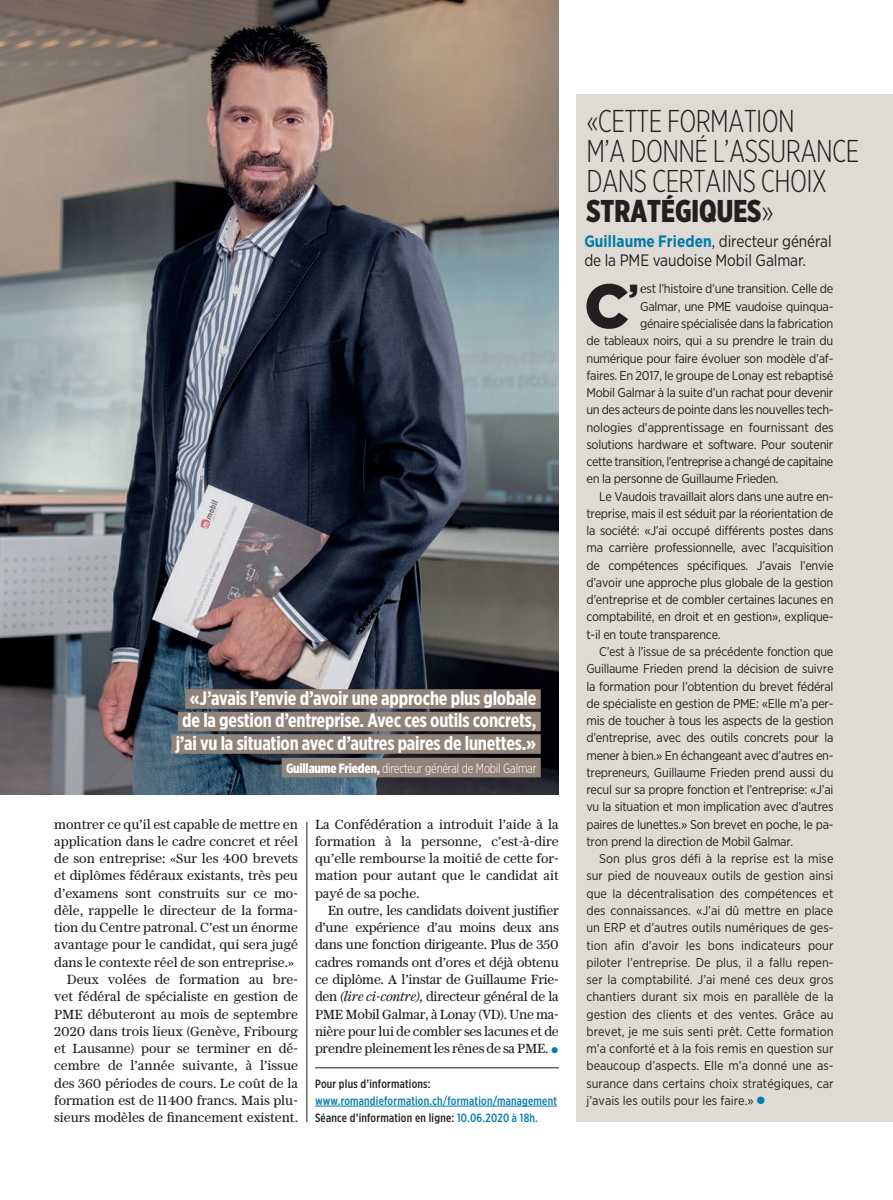
<style>
.page{position:relative;width:893px;height:1200px;background:#fff}
.page>*{position:absolute;margin:0;border:0;box-sizing:border-box;transform-origin:0 0}
.BODYTEXT_LETT{font:900 62.1px "Gotham";color:#231f20}
.TITRE_LIGHT_2{font:300 31.5px/30px "Gotham X Narrow";letter-spacing:-.02em;color:#231f20;scale:.96 1}
.t1{font:700 19.5px "Gotham X Narrow";letter-spacing:-.01em;color:#fff}
.CHAPO{font:16.5px/19.5px "Gotham Narrow";letter-spacing:-.005em;color:#231f20;scale:.95 1}
.t2{font:300 13.5px "Gotham X Narrow";letter-spacing:-.01em;color:#fff}
.BODYTEXT_RENF{font:13.2px/17.2px "Austin News Text";color:#231f20;text-align:justify}
.BODYTEXT_RENF-2{font:12.75px/17.2px "Gotham Narrow";letter-spacing:-.02em;color:#231f20;text-align:justify}
.BODYTEXT_LETT-2{font:12.75px "Gotham Narrow";letter-spacing:-.025em;color:#231f20}
.NOTE_WWW{font:500 12px/17.2px "Gotham X Narrow";letter-spacing:.02em;color:#007cad}
.s1{font-weight:900}
.s2{font-style:italic}
.s3{color:#007cad}
.s4{color:#231f20}
.s5{font-weight:700;color:#007cad}
.s6{font-family:"Austin News Text"}
</style>
<div class="page">
<img style="left:0;top:0;width:559px;height:794px">
<div style="left:577px;top:94px;width:316px;height:1027px;background:#e0dad5"></div>
<div style="left:185px;top:689px;width:356px;height:19px;background:#928378"></div>
<div style="left:178px;top:711px;width:363px;height:20px;background:#928378"></div>
<div style="left:171px;top:734px;width:370px;height:19px;background:#928378"></div>
<div style="left:282px;top:757px;width:259px;height:20px;background:#928378"></div>
<hr style="left:306px;top:821px;width:1px;height:300px;background:#231f20">
<hr style="left:315px;top:1067px;width:244px;height:1px;background:#231f20">
<hr style="left:315px;top:1105px;width:242px;height:1px;background:#007cad">
<p class="t1" style="left:190px;top:685px;width:348px">«J’avais l’envie d’avoir une approche plus globale</p>
<p class="t1" style="left:182px;top:708px;width:356px">de la gestion d’entreprise. Avec ces outils concrets,</p>
<p class="t1" style="left:176px;top:730px;width:362px">j’ai vu la situation avec d’autres paires de lunettes.»</p>
<p class="t2" style="left:286px;top:760px;width:252px"><span class="s1">Guillaume Frieden,</span> directeur général de Mobil Galmar</p>
<p class="BODYTEXT_RENF" style="left:54px;top:814px;width:245px">montrer ce qu’il est capable de mettre en application dans le cadre concret et réel de son entreprise: «Sur les 400 brevets et diplômes fédéraux existants, très peu d’examens sont construits sur ce mo&shy;dèle, rappelle le directeur de la forma&shy;tion du Centre patronal. C’est un énorme avantage pour le candidat, qui sera jugé dans le contexte réel de son entreprise.»</p>
<p class="BODYTEXT_RENF" style="left:54px;top:969px;width:245px;text-indent:13px">Deux volées de formation au bre&shy;vet fédéral de spécialiste en gestion de PME débuteront au mois de septembre 2020 dans trois lieux (Genève, Fribourg et Lausanne) pour se terminer en dé&shy;cembre de l’année suivante, à l’issue des 360 périodes de cours. Le coût de la formation est de 11 400 francs. Mais plu&shy;sieurs modèles de financement existent.</p>
<p class="BODYTEXT_RENF" style="left:315px;top:814px;width:245px">La Confédération a introduit l’aide à la formation à la personne, c’est-à-dire qu’elle rembourse la moitié de cette for&shy;mation pour autant que le candidat ait payé de sa poche.</p>
<p class="BODYTEXT_RENF" style="left:315px;top:900px;width:245px;text-indent:13px">En outre, les candidats doivent justifier d’une expérience d’au moins deux ans dans une fonction dirigeante. Plus de 350 cadres romands ont d’ores et déjà obtenu ce diplôme. A l’instar de Guillaume Frie&shy;den <span class="s2">(lire ci-contre)</span>, directeur général de la PME Mobil Galmar, à Lonay (VD). Une ma&shy;nière pour lui de combler ses lacunes et de prendre pleinement les rênes de sa PME. <span class="s3">●</span></p>
<p class="NOTE_WWW" style="left:315px;top:1074px;width:243px"><span class="s4">Pour plus d’informations: </span>www.romandieformation.ch/formation/management<br><span class="s4">Séance d’information en ligne:</span> 10.06.2020 à 18h.</p>
<p class="TITRE_LIGHT_2" style="left:586px;top:106px;width:286px">«CETTE FORMATION<br>M’A DONNÉ L’ASSURANCE<br>DANS CERTAINS CHOIX<br><span class="s1">STRATÉGIQUES</span>»</p>
<p class="CHAPO" style="left:584px;top:231px;width:262px"><span class="s5">Guillaume Frieden</span>, directeur général de la PME vaudoise Mobil Galmar.</p>
<p class="BODYTEXT_LETT" style="left:584px;top:263px;width:56px">C<sup>’</sup></p>
<p class="BODYTEXT_LETT-2" style="left:640px;top:281px;width:195px"><span class="s6">e</span>st l’histoire d’une transition. Celle de</p>
<p class="BODYTEXT_LETT-2" style="left:640px;top:298px;width:195px">Galmar, une PME vaudoise quinqua-</p>
<p class="BODYTEXT_LETT-2" style="left:640px;top:315px;width:195px">génaire spécialisée dans la fabrication</p>
<p class="BODYTEXT_LETT-2" style="left:586px;top:333px;width:248px">de tableaux noirs, qui a su prendre le train du</p>
<p class="BODYTEXT_LETT-2" style="left:586px;top:350px;width:248px">numérique pour faire évoluer son modèle d’af-</p>
<p class="BODYTEXT_LETT-2" style="left:586px;top:367px;width:248px">faires. En 2017, le groupe de Lonay est rebaptisé</p>
<p class="BODYTEXT_LETT-2" style="left:586px;top:384px;width:248px">Mobil Galmar à la suite d’un rachat pour devenir</p>
<p class="BODYTEXT_LETT-2" style="left:586px;top:402px;width:248px">un des acteurs de pointe dans les nouvelles tech-</p>
<p class="BODYTEXT_LETT-2" style="left:586px;top:419px;width:249px">nologies d’apprentissage en fournissant des</p>
<p class="BODYTEXT_LETT-2" style="left:586px;top:436px;width:248px">solutions hardware et software. Pour soutenir</p>
<p class="BODYTEXT_LETT-2" style="left:586px;top:453px;width:248px">cette transition, l’entreprise a changé de capitaine</p>
<p class="BODYTEXT_LETT-2" style="left:586px;top:471px;width:194px">en la personne de Guillaume Frieden.</p>
<p class="BODYTEXT_RENF-2" style="left:586px;top:487px;width:248px;text-indent:13px">Le Vaudois travaillait alors dans une autre en&shy;treprise, mais il est séduit par la réorientation de la société: «J’ai occupé différents postes dans ma carrière professionnelle, avec l’acquisition de compétences spécifiques. J’avais l’envie d’avoir une approche plus globale de la gestion d’entreprise et de combler certaines lacunes en comptabilité, en droit et en gestion», explique&shy;t-il en toute transparence.</p>
<p class="BODYTEXT_RENF-2" style="left:586px;top:642px;width:248px;text-indent:13px">C’est à l’issue de sa précédente fonction que Guillaume Frieden prend la décision de suivre la formation pour l’obtention du brevet fédéral de spécialiste en gestion de PME: «Elle m’a per&shy;mis de toucher à tous les aspects de la gestion d’entreprise, avec des outils concrets pour la mener à bien.» En échangeant avec d’autres en&shy;trepreneurs, Guillaume Frieden prend aussi du recul sur sa propre fonction et l’entreprise: «J’ai vu la situation et mon implication avec d’autres paires de lunettes.» Son brevet en poche, le pa&shy;tron prend la direction de Mobil Galmar.</p>
<p class="BODYTEXT_RENF-2" style="left:586px;top:849px;width:249px;text-indent:13px">Son plus gros défi à la reprise est la mise sur pied de nouveaux outils de gestion ainsi que la décentralisation des compétences et des connaissances. «J’ai dû mettre en place un ERP et d’autres outils numériques de ges&shy;tion afin d’avoir les bons indicateurs pour piloter l’entreprise. De plus, il a fallu repen&shy;ser la comptabilité. J’ai mené ces deux gros chantiers durant six mois en parallèle de la gestion des clients et des ventes. Grâce au brevet, je me suis senti prêt. Cette formation m’a conforté et à la fois remis en question sur beaucoup d’aspects. Elle m’a donné une as&shy;surance dans certains choix stratégiques, car j’avais les outils pour les faire.» <span class="s3">●</span></p>
</div>
